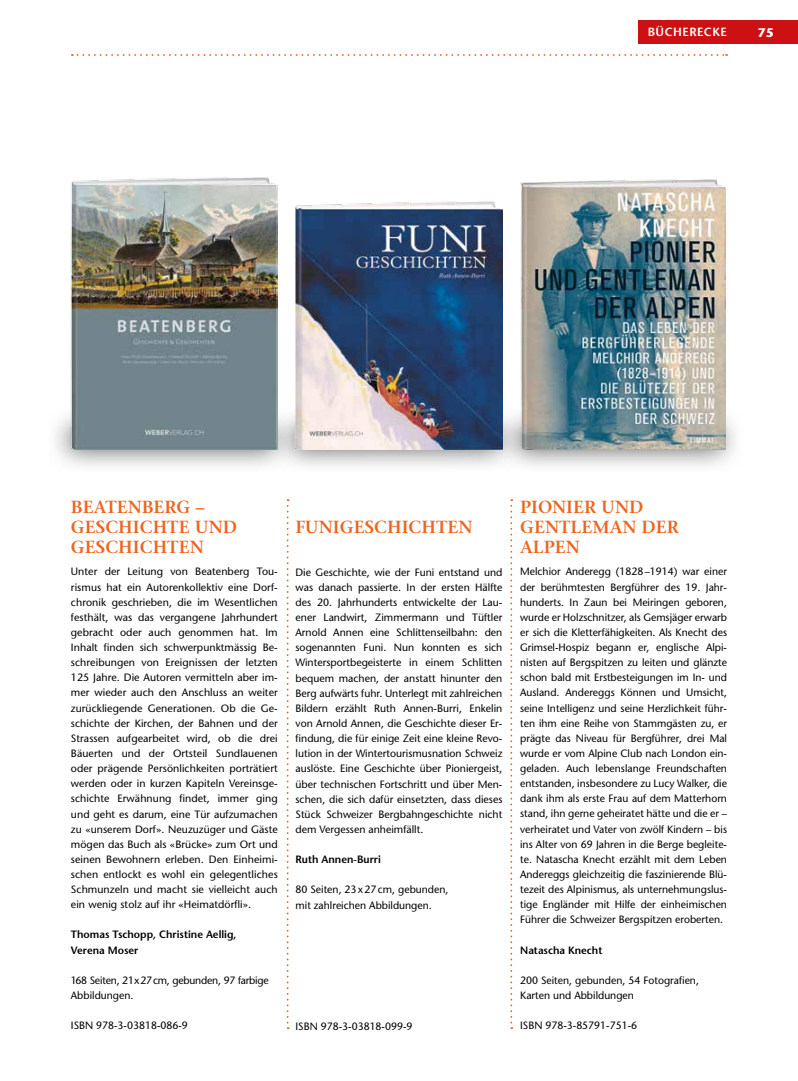
<style>
.page{position:relative;width:798px;height:1081px;background:#fff}
.page>*{position:absolute;margin:0;border:0;box-sizing:border-box;transform-origin:0 0}
.t1{font:600 17.5px/20px "Stone Serif";color:#ec6622}
.t2{font:700 12.5px "Stone Sans";color:#fff}
.t3{font:600 11.88px "Stone Sans";letter-spacing:.04em;color:#fff}
.t4{font:10.62px/15.1px "Stone Sans";color:#000;text-align:justify}
.t5{font:600 10.62px/15.1px "Stone Sans";color:#000}
.t6{font:10.62px/15.1px "Stone Sans";letter-spacing:-.02em;color:#000}
</style>
<div class="page">
<div style="left:495px;top:405px;width:249px;height:69px;background:#000;opacity:.6"></div>
<div style="left:46px;top:405px;width:251px;height:69px;background:#000;opacity:.6"></div>
<div style="left:269px;top:405px;width:252px;height:69px;background:#000;opacity:.6"></div>
<img style="left:520px;top:179px;width:205px;height:270px">
<svg style="left:510px;top:499px;width:2px;height:530px"></svg>
<svg style="left:286px;top:499px;width:2px;height:530px"></svg>
<svg style="left:72px;top:54px;width:654px;height:2px"></svg>
<img style="left:71px;top:177px;width:207px;height:272px">
<img style="left:295px;top:201px;width:207px;height:248px">
<div style="left:638px;top:20px;width:159px;height:24px;background:#cd1013"></div>
<p class="t3" style="left:647px;top:25px;width:81px">BÜCHERECKE</p>
<p class="t2" style="left:757px;top:25px;width:17px">75</p>
<h1 class="t1" style="left:71px;top:497px;width:167px">BEATENBERG –<br>GESCHICHTE UND<br>GESCHICHTEN</h1>
<p class="t4" style="left:71px;top:564px;width:208px">Unter der Leitung von Beatenberg Tou&shy;rismus hat ein Autorenkollektiv eine Dorf&shy;chronik geschrieben, die im Wesentlichen festhält, was das vergangene Jahrhundert gebracht oder auch genommen hat. Im Inhalt finden sich schwerpunktmässig Be&shy;schreibungen von Ereignissen der letzten 125 Jahre. Die Autoren vermitteln aber im&shy;mer wieder auch den Anschluss an weiter zurückliegende Generationen. Ob die Ge&shy;schichte der Kirchen, der Bahnen und der Strassen aufgearbeitet wird, ob die drei Bäuerten und der Ortsteil Sundlauenen oder prägende Persönlichkeiten porträtiert werden oder in kurzen Kapiteln Vereinsge&shy;schichte Erwähnung findet, immer ging und geht es darum, eine Tür aufzumachen zu «unserem Dorf». Neuzuzüger und Gäste mögen das Buch als «Brücke» zum Ort und seinen Bewohnern erleben. Den Einheimi&shy;schen entlockt es wohl ein gelegentliches Schmunzeln und macht sie vielleicht auch ein wenig stolz auf ihr «Heimatdörfli».</p>
<p class="t5" style="left:71px;top:927px;width:167px">Thomas Tschopp, Christine Aellig,<br>Verena Moser</p>
<p class="t6" style="left:71px;top:972px;width:199px">168 Seiten, 21x27cm, gebunden, 97 farbige<br>Abbildungen.</p>
<p class="t4" style="left:71px;top:1018px;width:118px">ISBN 978-3-03818-086-9</p>
<h1 class="t1" style="left:295px;top:517px;width:178px">FUNIGESCHICHTEN</h1>
<p class="t4" style="left:295px;top:564px;width:208px">Die Geschichte, wie der Funi entstand und was danach passierte. In der ersten Hälfte des 20. Jahrhunderts entwickelte der Lau&shy;ener Landwirt, Zimmermann und Tüftler Arnold Annen eine Schlittenseilbahn: den sogenannten Funi. Nun konnten es sich Wintersportbegeisterte in einem Schlitten bequem machen, der anstatt hinunter den Berg aufwärts fuhr. Unterlegt mit zahlreichen Bildern erzählt Ruth Annen-Burri, Enkelin von Arnold Annen, die Geschichte dieser Er&shy;findung, die für einige Zeit eine kleine Revo&shy;lution in der Wintertourismusnation Schweiz auslöste. Eine Geschichte über Pioniergeist, über technischen Fortschritt und über Men&shy;schen, die sich dafür einsetzten, dass dieses Stück Schweizer Bergbahngeschichte nicht dem Vergessen anheimfällt.</p>
<p class="t5" style="left:295px;top:852px;width:87px">Ruth Annen-Burri</p>
<p class="t4" style="left:295px;top:882px;width:154px">80 Seiten, 23x27cm, gebunden, mit zahlreichen Abbildungen.</p>
<p class="t4" style="left:295px;top:1018px;width:118px">ISBN 978-3-03818-099-9</p>
<h1 class="t1" style="left:520px;top:497px;width:160px">PIONIER UND<br>GENTLEMAN DER<br>ALPEN</h1>
<p class="t4" style="left:520px;top:564px;width:208px">Melchior Anderegg (1828–1914) war einer der berühmtesten Bergführer des 19. Jahr&shy;hunderts. In Zaun bei Meiringen geboren, wurde er Holzschnitzer, als Gemsjäger erwarb er sich die Kletterfähigkeiten. Als Knecht des Grimsel-Hospiz begann er, englische Alpi&shy;nisten auf Bergspitzen zu leiten und glänzte schon bald mit Erstbesteigungen im In- und Ausland. Andereggs Können und Umsicht, seine Intelligenz und seine Herzlichkeit führ&shy;ten ihm eine Reihe von Stammgästen zu, er prägte das Niveau für Bergführer, drei Mal wurde er vom Alpine Club nach London ein&shy;geladen. Auch lebenslange Freundschaften entstanden, insbesondere zu Lucy Walker, die dank ihm als erste Frau auf dem Matterhorn stand, ihn gerne geheiratet hätte und die er – verheiratet und Vater von zwölf Kindern – bis ins Alter von 69 Jahren in die Berge begleite&shy;te. Natascha Knecht erzählt mit dem Leben Andereggs gleichzeitig die faszinierende Blü&shy;tezeit des Alpinismus, als unternehmungslus&shy;tige Engländer mit Hilfe der einheimischen Führer die Schweizer Bergspitzen eroberten.</p>
<p class="t5" style="left:520px;top:942px;width:84px">Natascha Knecht</p>
<p class="t4" style="left:520px;top:972px;width:180px">200 Seiten, gebunden, 54 Fotografien,<br>Karten und Abbildungen</p>
<p class="t4" style="left:520px;top:1018px;width:118px">ISBN 978-3-85791-751-6</p>
</div>
